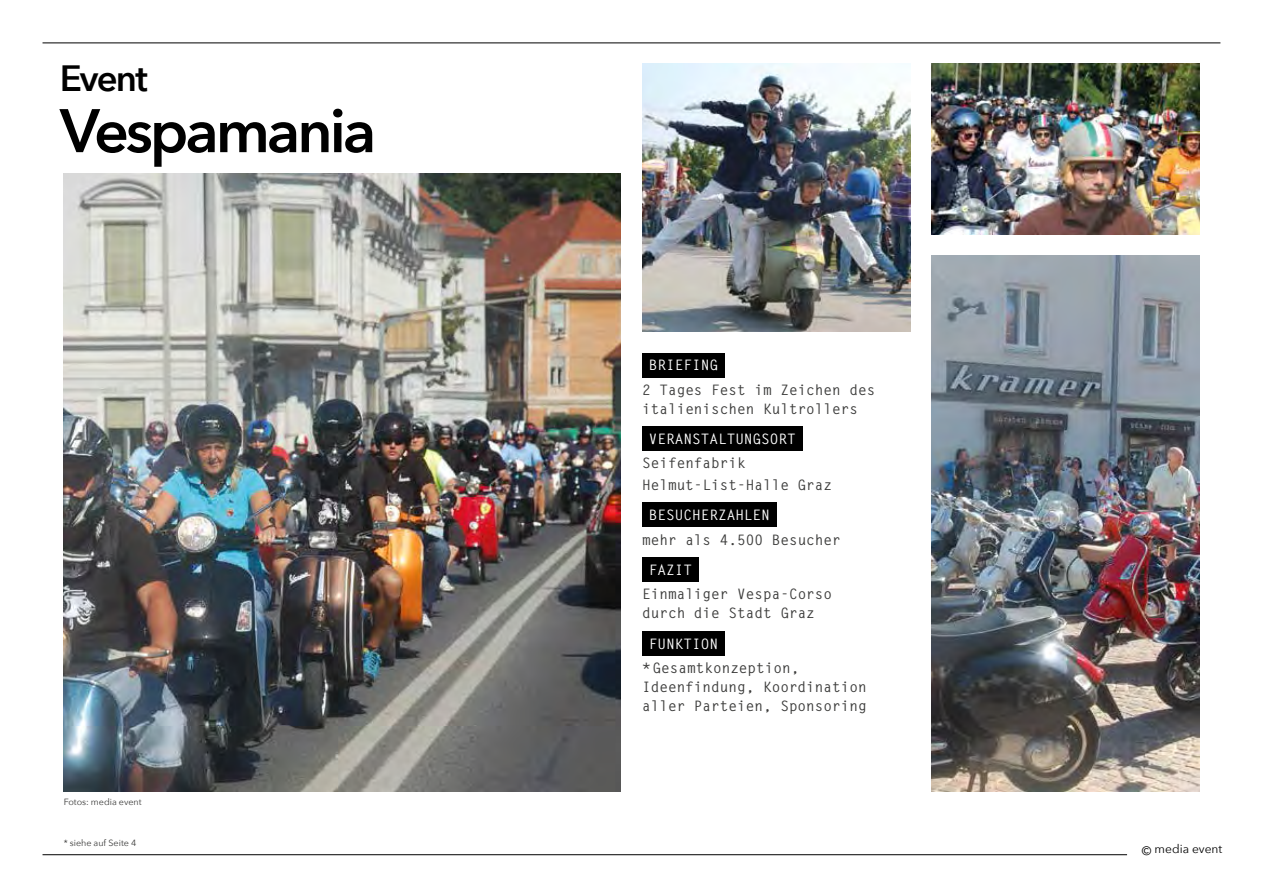
<style>
.page{position:relative;width:1263px;height:893px;background:#fff}
.page>*{position:absolute;margin:0;border:0;box-sizing:border-box;transform-origin:0 0}
.t1{font:600 60.75px "Avenir Next";letter-spacing:-.05em;color:#000}
.t2{font:600 36.45px "Avenir Next";letter-spacing:-.05em;color:#000}
.t3{font:700 14.4px/19.2px "Letter Gothic Std";color:#3c3c3b}
.t4{font:700 14.4px "Letter Gothic Std";color:#fff}
.t5{font:12px "Avenir Next";color:#000}
.t6{font:9px "Avenir Next";color:#3c3c3b}
</style>
<div class="page">
<img style="left:931px;top:255px;width:268px;height:536px">
<img style="left:642px;top:64px;width:268px;height:268px">
<img style="left:931px;top:64px;width:268px;height:170px">
<hr style="left:43px;top:43px;width:1177px;height:1px;background:#000">
<img style="left:64px;top:173px;width:557px;height:618px">
<div style="left:642px;top:353px;width:83px;height:24px;background:#000"></div>
<div style="left:642px;top:503px;width:135px;height:24px;background:#000"></div>
<div style="left:642px;top:557px;width:57px;height:25px;background:#000"></div>
<div style="left:642px;top:631px;width:83px;height:24px;background:#000"></div>
<div style="left:642px;top:427px;width:161px;height:24px;background:#000"></div>
<hr style="left:43px;top:854px;width:1084px;height:1px;background:#000">
<h2 class="t2" style="left:60px;top:47px;width:89px">Event</h2>
<h1 class="t1" style="left:60px;top:79px;width:318px">Vespamania</h1>
<p class="t6" style="left:64px;top:794px;width:79px">Fotos: media event</p>
<p class="t6" style="left:64px;top:835px;width:74px">* siehe auf Seite 4</p>
<p class="t4" style="left:649px;top:356px;width:71px">BRIEFING</p>
<p class="t3" style="left:642px;top:380px;width:235px">2 Tages Fest im Zeichen des italienischen Kultrollers</p>
<p class="t4" style="left:649px;top:430px;width:148px">VERANSTALTUNGSORT</p>
<p class="t3" style="left:642px;top:453px;width:192px;line-height:21.6px">Seifenfabrik<br>Helmut-List-Halle Graz</p>
<p class="t4" style="left:649px;top:506px;width:122px">BESUCHERZAHLEN</p>
<p class="t3" style="left:642px;top:530px;width:200px">mehr als 4.500 Besucher</p>
<p class="t4" style="left:649px;top:561px;width:45px">FAZIT</p>
<p class="t3" style="left:642px;top:585px;width:192px">Einmaliger Vespa-Corso durch die Stadt Graz</p>
<p class="t4" style="left:649px;top:635px;width:71px">FUNKTION</p>
<p class="t3" style="left:642px;top:658px;width:226px">*Gesamtkonzeption,<br>Ideenfindung, Koordination aller Parteien, Sponsoring</p>
<p class="t5" style="left:1142px;top:839px;width:82px">© media event</p>
</div>
